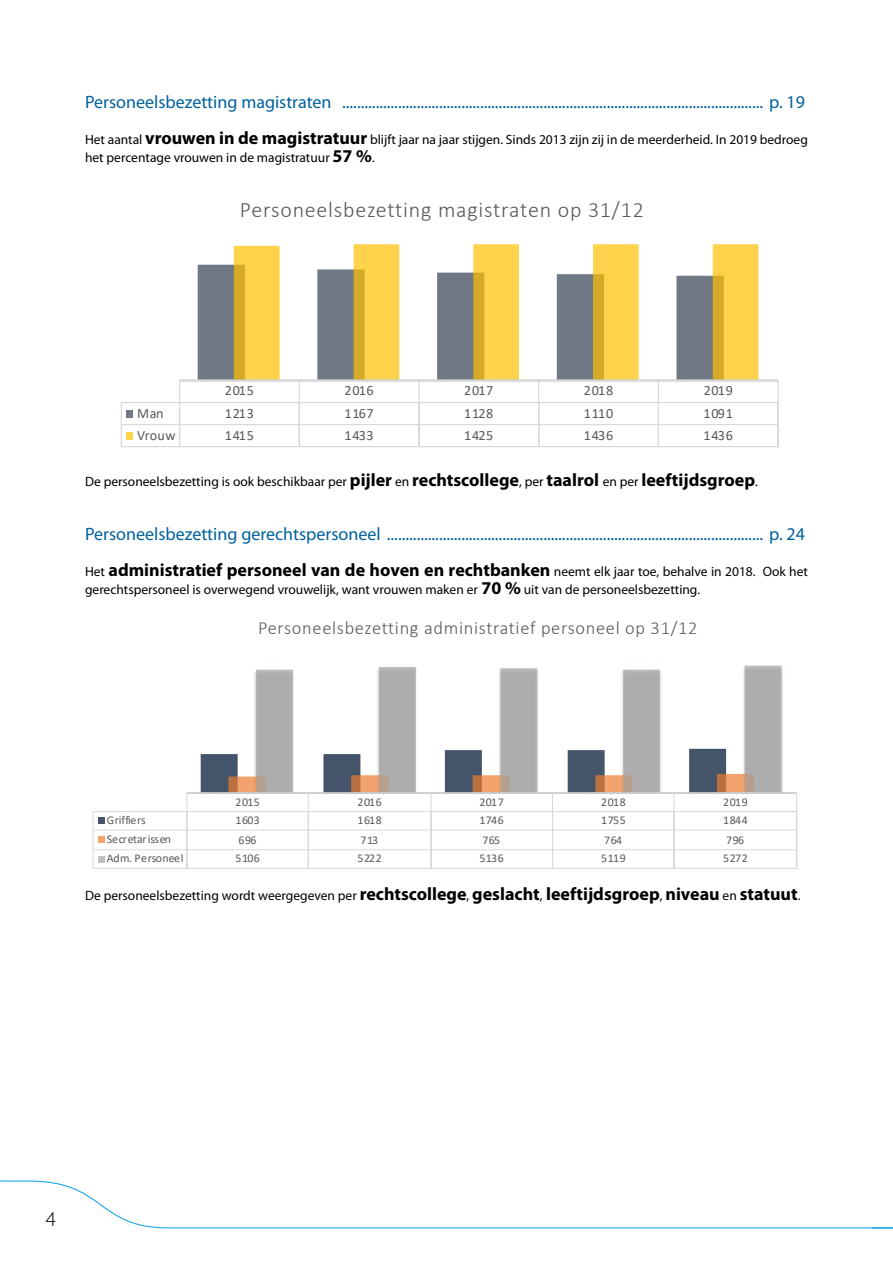
<style>
.page{position:relative;width:893px;height:1263px;background:#fff}
.page>*{position:absolute;margin:0;border:0;box-sizing:border-box;transform-origin:0 0}
.t1{font:300 22.05px "Calibri";letter-spacing:.035em;color:#595959}
.t2{font:300 21px "Myriad Pro";color:#000}
.t3{font:300 18.45px "Calibri";letter-spacing:.035em;color:#595959}
.t4{font:18px/36px "Myriad Pro";color:#00619d}
.t5{font:700 18px "Myriad Pro";color:#000}
.t6{font:14.1px "Calibri";letter-spacing:.05em;color:#595959}
.t7{font:13.5px/18px "Myriad Pro";color:#000}
.t8{font:11.85px "Calibri";letter-spacing:.04em;color:#595959}
.t9{font:11.85px "Calibri";letter-spacing:-.01em;color:#595959}
.t10{font:11.85px "Calibri";letter-spacing:-.005em;color:#595959}
.s1{font-weight:700;font-size:18px}
.s2{font-size:13.5px;color:#000}
.s3{font-weight:700;color:#000}
.s4{font-weight:400;font-size:13.5px}
</style>
<div class="page">
<svg style="left:0;top:1180px;width:893px;height:48px"></svg>
<div style="left:198px;top:265px;width:36px;height:114px;background:#6f7884"></div>
<svg style="left:234px;top:244px;width:524px;height:135px"></svg>
<hr style="left:180px;top:379px;width:598px;height:2px;background:#bfbfbf">
<hr style="left:180px;top:380px;width:598px;height:1px;background:#d9d9d9">
<hr style="left:418px;top:380px;width:2px;height:23px;background:#d9d9d9">
<hr style="left:777px;top:380px;width:2px;height:23px;background:#d9d9d9">
<hr style="left:121px;top:402px;width:657px;height:1px;background:#d9d9d9">
<hr style="left:418px;top:403px;width:2px;height:22px;background:#d9d9d9">
<hr style="left:777px;top:403px;width:2px;height:22px;background:#d9d9d9">
<div style="left:127px;top:410px;width:6px;height:7px;background:#6f7884"></div>
<hr style="left:121px;top:424px;width:657px;height:1px;background:#d9d9d9">
<svg style="left:121px;top:403px;width:1px;height:43px"></svg>
<hr style="left:121px;top:446px;width:657px;height:1px;background:#d9d9d9">
<svg style="left:179px;top:380px;width:1px;height:66px"></svg>
<svg style="left:299px;top:381px;width:1px;height:65px"></svg>
<hr style="left:418px;top:425px;width:2px;height:22px;background:#d9d9d9">
<svg style="left:538px;top:381px;width:1px;height:65px"></svg>
<svg style="left:658px;top:381px;width:1px;height:65px"></svg>
<hr style="left:777px;top:425px;width:2px;height:22px;background:#d9d9d9">
<div style="left:127px;top:432px;width:6px;height:8px;background:#ffd24c"></div>
<svg style="left:256px;top:666px;width:525px;height:126px"></svg>
<hr style="left:187px;top:792px;width:610px;height:2px;background:#bfbfbf">
<hr style="left:187px;top:792px;width:610px;height:1px;background:#d9d9d9">
<hr style="left:93px;top:811px;width:704px;height:1px;background:#d9d9d9">
<hr style="left:93px;top:829px;width:704px;height:1px;background:#d9d9d9">
<hr style="left:93px;top:849px;width:704px;height:1px;background:#d9d9d9">
<hr style="left:93px;top:868px;width:704px;height:1px;background:#d9d9d9">
<svg style="left:186px;top:793px;width:1px;height:75px"></svg>
<svg style="left:201px;top:749px;width:553px;height:119px"></svg>
<svg style="left:796px;top:793px;width:1px;height:75px"></svg>
<svg style="left:93px;top:812px;width:11px;height:56px"></svg>
<p class="t4" style="left:85px;top:84px;width:721px">Personeelsbezetting magistraten ................................................................................................................. p. 19</p>
<p class="t7" style="left:85px;top:130px;width:724px">Het aantal <span class="s1">vrouwen in de magistratuur</span> blijft jaar na jaar stijgen. Sinds 2013 zijn zij in de meerderheid. In 2019 bedroeg het percentage vrouwen in de magistratuur <span class="s1">57 %</span>.</p>
<p class="t1" style="left:240px;top:196px;width:405px">Personeelsbezetting magistraten op 31/12</p>
<p class="t6" style="left:225px;top:381px;width:31px">2015</p>
<p class="t6" style="left:344px;top:381px;width:31px">2016</p>
<p class="t6" style="left:464px;top:381px;width:31px">2017</p>
<p class="t6" style="left:584px;top:381px;width:31px">2018</p>
<p class="t6" style="left:704px;top:381px;width:31px">2019</p>
<p class="t6" style="left:137px;top:403px;width:28px">Man</p>
<p class="t6" style="left:225px;top:403px;width:31px">1213</p>
<p class="t6" style="left:344px;top:403px;width:31px">1167</p>
<p class="t6" style="left:464px;top:403px;width:31px">1128</p>
<p class="t6" style="left:584px;top:403px;width:31px">1110</p>
<p class="t6" style="left:704px;top:403px;width:31px">1091</p>
<p class="t6" style="left:137px;top:425px;width:40px">Vrouw</p>
<p class="t6" style="left:225px;top:425px;width:31px">1415</p>
<p class="t6" style="left:344px;top:425px;width:31px">1433</p>
<p class="t6" style="left:464px;top:425px;width:31px">1425</p>
<p class="t6" style="left:584px;top:425px;width:31px">1436</p>
<p class="t6" style="left:704px;top:425px;width:31px">1436</p>
<p class="t7" style="left:85px;top:472px;width:674px">De personeelsbezetting is ook beschikbaar per <span class="s1">pijler</span> en <span class="s1">rechtscollege</span>, per <span class="s1">taalrol</span> en per <span class="s1">leeftijdsgroep</span>.</p>
<p class="t4" style="left:85px;top:516px;width:724px">Personeelsbezetting gerechtspersoneel ..................................................................................................... p. 24<br><span class="s2">Het</span> <span class="s3">administratief personeel van de hoven en rechtbanken</span> <span class="s2">neemt elk jaar toe, behalve in 2018. Ook het</span></p>
<p class="t7" style="left:85px;top:580px;width:617px">gerechtspersoneel is overwegend vrouwelijk, want vrouwen maken er <span class="s1">70 %</span> uit van de personeelsbezetting.</p>
<p class="t3" style="left:258px;top:616px;width:441px">Personeelsbezetting administratief personeel op 31/12</p>
<p class="t8" style="left:235px;top:793px;width:26px">2015</p>
<p class="t8" style="left:357px;top:793px;width:26px">2016</p>
<p class="t8" style="left:479px;top:793px;width:26px">2017</p>
<p class="t8" style="left:601px;top:793px;width:26px">2018</p>
<p class="t8" style="left:723px;top:793px;width:26px">2019</p>
<p class="t10" style="left:107px;top:812px;width:40px">Griffiers</p>
<p class="t8" style="left:235px;top:812px;width:26px">1603</p>
<p class="t8" style="left:357px;top:812px;width:26px">1618</p>
<p class="t8" style="left:479px;top:812px;width:26px">1746</p>
<p class="t8" style="left:601px;top:812px;width:26px">1755</p>
<p class="t8" style="left:723px;top:812px;width:26px">1844</p>
<p class="t9" style="left:107px;top:830px;width:66px">Secretarissen</p>
<p class="t8" style="left:238px;top:832px;width:19px">696</p>
<p class="t8" style="left:360px;top:832px;width:19px">713</p>
<p class="t8" style="left:482px;top:832px;width:19px">765</p>
<p class="t8" style="left:604px;top:832px;width:19px">764</p>
<p class="t8" style="left:726px;top:832px;width:19px">796</p>
<p class="t8" style="left:107px;top:850px;width:78px">Adm. Personeel</p>
<p class="t8" style="left:235px;top:850px;width:26px">5106</p>
<p class="t8" style="left:357px;top:850px;width:26px">5222</p>
<p class="t8" style="left:479px;top:850px;width:26px">5136</p>
<p class="t8" style="left:601px;top:850px;width:26px">5119</p>
<p class="t8" style="left:723px;top:850px;width:26px">5272</p>
<p class="t5" style="left:85px;top:882px;width:717px"><span class="s4">De personeelsbezetting wordt weergegeven per</span> rechtscollege<span class="s4">,</span> geslacht<span class="s4">,</span> leeftijdsgroep<span class="s4">,</span> niveau <span class="s4">en</span> statuut<span class="s4">.</span></p>
<p class="t2" style="left:46px;top:1207px;width:12px">4</p>
</div>
